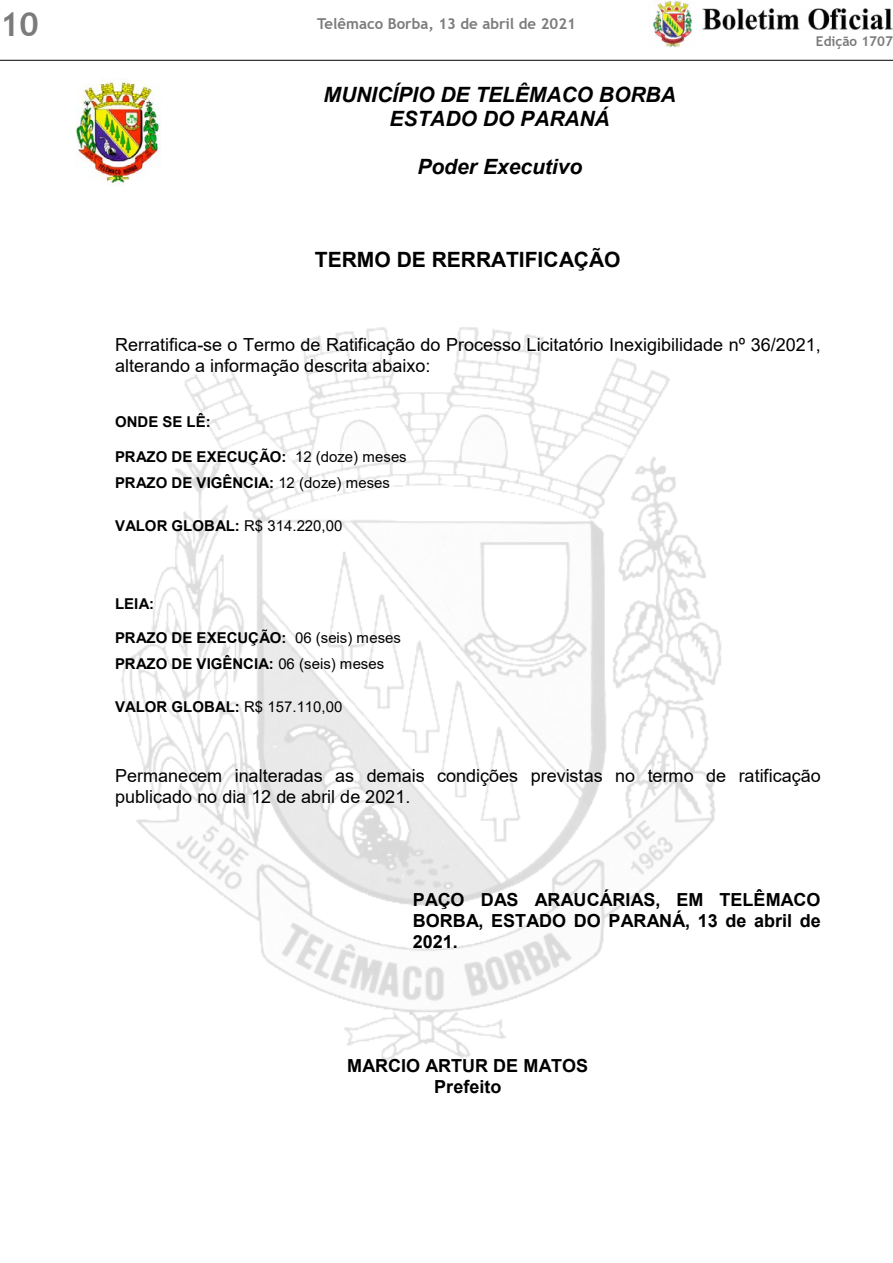
<style>
.page{position:relative;width:893px;height:1263px;background:#fff}
.page>*{position:absolute;margin:0;border:0;box-sizing:border-box;transform-origin:0 0}
.t1{font:700 33px "Trebuchet MS";color:#7c7b7b}
.t2{font:italic 700 21px/24.3px "Arial";letter-spacing:-.005em;color:#000;text-align:center}
.t3{font:700 21px "Arial";letter-spacing:-.005em;color:#000}
.t4{font:18px/20.7px "Arial";color:#000}
.t5{font:700 18px/20.7px "Arial";color:#000;text-align:justify}
.t6{font:700 15px/26px "Arial";letter-spacing:.005em;color:#000}
.t7{font:700 15px "Trebuchet MS";color:#7c7b7b}
.t8{font:700 13.5px "Trebuchet MS";color:#7c7b7b}
.s1{font-weight:400}
</style>
<div class="page">
<img style="left:653px;top:1px;width:39px;height:46px">
<img style="left:702px;top:8px;width:191px;height:21px">
<hr style="left:0;top:60px;width:893px;height:1px;background:#000">
<img style="left:121px;top:327px;width:600px;height:734px">
<img style="left:76px;top:81px;width:85px;height:103px">
<h1 class="t1" style="left:0;top:3px;width:40px">10</h1>
<p class="t7" style="left:317px;top:14px;width:260px">Telêmaco Borba, 13 de abril de 2021</p>
<p class="t2" style="left:324px;top:83px;width:354px">MUNICÍPIO DE TELÊMACO BORBA<br>ESTADO DO PARANÁ</p>
<p class="t2" style="left:417px;top:155px;width:166px">Poder Executivo</p>
<p class="t3" style="left:315px;top:245px;width:307px">TERMO DE RERRATIFICAÇÃO</p>
<p class="t8" style="left:816px;top:33px;width:79px">Edição 1707</p>
<p class="t4" style="left:115px;top:334px;width:707px">Rerratifica-se o Termo de Ratificação do Processo Licitatório Inexigibilidade nº 36/2021, alterando a informação descrita abaixo:</p>
<p class="t6" style="left:115px;top:409px;width:97px">ONDE SE LÊ:</p>
<p class="t6" style="left:115px;top:444px;width:293px">PRAZO DE EXECUÇÃO: <span class="s1">12 (doze) meses<br></span>PRAZO DE VIGÊNCIA: <span class="s1">12 (doze) meses</span></p>
<p class="t6" style="left:115px;top:513px;width:229px">VALOR GLOBAL: <span class="s1">R$ 314.220,00</span></p>
<p class="t6" style="left:115px;top:590px;width:40px">LEIA:</p>
<p class="t6" style="left:115px;top:625px;width:287px">PRAZO DE EXECUÇÃO: <span class="s1">06 (seis) meses<br></span>PRAZO DE VIGÊNCIA: <span class="s1">06 (seis) meses</span></p>
<p class="t6" style="left:115px;top:694px;width:229px">VALOR GLOBAL: <span class="s1">R$ 157.110,00</span></p>
<p class="t4" style="left:115px;top:765px;width:707px">Permanecem inalteradas as demais condições previstas no termo de ratificação publicado no dia 12 de abril de 2021.</p>
<p class="t5" style="left:413px;top:890px;width:409px">PAÇO DAS ARAUCÁRIAS, EM TELÊMACO BORBA, ESTADO DO PARANÁ, 13 de abril de 2021.</p>
<p class="t5" style="left:347px;top:1056px;width:242px;text-align:center">MARCIO ARTUR DE MATOS<br>Prefeito</p>
</div>
